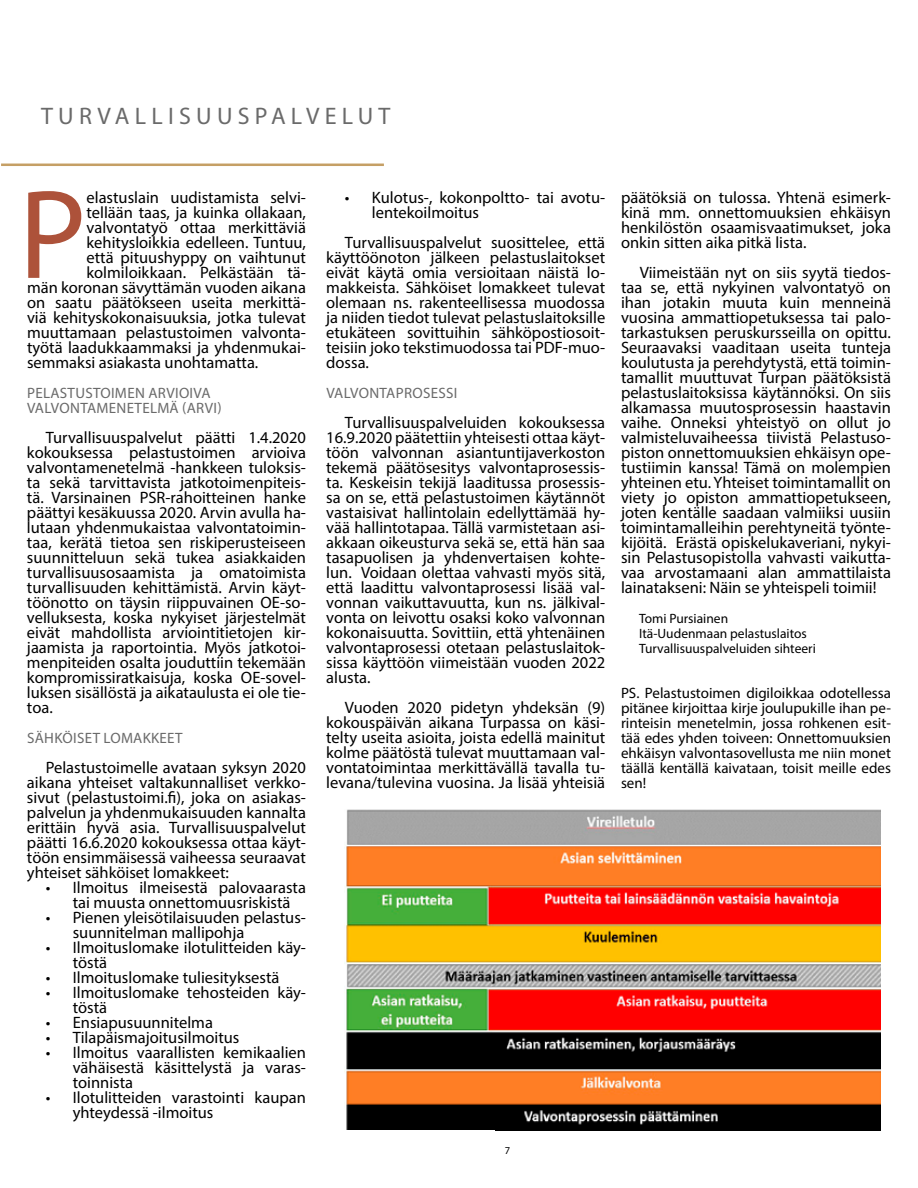
<style>
.page{position:relative;width:918px;height:1188px;background:#fff}
.page>*{position:absolute;margin:0;border:0;box-sizing:border-box;transform-origin:0 0}
.t1{font:127.8px "Myriad Pro";color:#ad523a}
.t2{font:24px "Myriad Pro";letter-spacing:.22em;color:#6a6a6a}
.t3{font:16.5px/15px "Myriad Pro";color:#000;text-align:justify}
.t4{font:15px/15px "Myriad Pro";color:#000;text-align:justify}
.t5{font:15px/15px "Myriad Pro";letter-spacing:.02em;color:#6a6a6a}
.t6{font:13.5px/15px "Myriad Pro";color:#000}
.t7{font:10.5px "Myriad Pro";color:#000}
</style>
<div class="page">
<img style="left:344px;top:809px;width:536px;height:321px">
<hr style="left:1px;top:164px;width:383px;height:2px;background:#c59f65">
<h2 class="t2" style="left:41px;top:101px;width:351px">TURVALLISUUSPALVELUT</h2>
<h1 class="t1" style="left:19px;top:156px;width:69px">P</h1>
<p class="t3" style="left:87px;top:190px;width:221px">elastuslain uudistamista selvi-</p>
<p class="t3" style="left:87px;top:205px;width:221px">tellään taas, ja kuinka ollakaan,</p>
<p class="t3" style="left:87px;top:220px;width:221px">valvontatyö ottaa merkittäviä</p>
<p class="t3" style="left:87px;top:235px;width:221px">kehitysloikkia edelleen. Tuntuu,</p>
<p class="t3" style="left:87px;top:250px;width:221px">että pituushyppy on vaihtunut</p>
<p class="t3" style="left:87px;top:265px;width:221px">kolmiloikkaan. Pelkästään tä-</p>
<p class="t3" style="left:27px;top:280px;width:281px">män koronan sävyttämän vuoden aikana</p>
<p class="t3" style="left:27px;top:295px;width:281px">on saatu päätökseen useita merkittä-</p>
<p class="t3" style="left:27px;top:310px;width:281px">viä kehityskokonaisuuksia, jotka tulevat</p>
<p class="t3" style="left:27px;top:325px;width:280px">muuttamaan pelastustoimen valvonta-</p>
<p class="t3" style="left:27px;top:340px;width:280px">työtä laadukkaammaksi ja yhdenmukai-</p>
<p class="t3" style="left:27px;top:355px;width:233px">semmaksi asiakasta unohtamatta.</p>
<p class="t5" style="left:27px;top:385px;width:196px">PELASTUSTOIMEN ARVIOIVA<br>VALVONTAMENETELMÄ (ARVI)</p>
<p class="t3" style="left:27px;top:430px;width:281px;text-indent:19px">Turvallisuuspalvelut päätti 1.4.2020 kokouksessa pelastustoimen arvioiva valvontamenetelmä -hankkeen tuloksis&shy;ta sekä tarvittavista jatkotoimenpiteis&shy;tä. Varsinainen PSR-rahoitteinen hanke päättyi kesäkuussa 2020. Arvin avulla ha&shy;lutaan yhdenmukaistaa valvontatoimin&shy;taa, kerätä tietoa sen riskiperusteiseen suunnitteluun sekä tukea asiakkaiden turvallisuusosaamista ja omatoimista turvallisuuden kehittämistä. Arvin käyt&shy;töönotto on täysin riippuvainen OE-so&shy;velluksesta, koska nykyiset järjestelmät eivät mahdollista arviointitietojen kir&shy;jaamista ja raportointia. Myös jatkotoi&shy;menpiteiden osalta jouduttiin tekemään kompromissiratkaisuja, koska OE-sovel&shy;luksen sisällöstä ja aikataulusta ei ole tie&shy;toa.</p>
<p class="t5" style="left:27px;top:730px;width:157px">SÄHKÖISET LOMAKKEET</p>
<p class="t3" style="left:27px;top:760px;width:281px;text-indent:19px">Pelastustoimelle avataan syksyn 2020 aikana yhteiset valtakunnalliset verkko&shy;sivut (pelastustoimi.fi), joka on asiakas&shy;palvelun ja yhdenmukaisuuden kannalta erittäin hyvä asia. Turvallisuuspalvelut päätti 16.6.2020 kokouksessa ottaa käyt&shy;töön ensimmäisessä vaiheessa seuraavat yhteiset sähköiset lomakkeet:</p>
<p class="t3" style="left:73px;top:880px;width:235px;text-indent:-27px">• Ilmoitus ilmeisestä palovaarasta tai muusta onnettomuusriskistä</p>
<p class="t3" style="left:73px;top:910px;width:235px;text-indent:-27px">• Pienen yleisötilaisuuden pelastus&shy;suunnitelman mallipohja</p>
<p class="t3" style="left:73px;top:940px;width:235px;text-indent:-27px">• Ilmoituslomake ilotulitteiden käy&shy;töstä</p>
<p class="t3" style="left:46px;top:970px;width:235px">• Ilmoituslomake tuliesityksestä</p>
<p class="t3" style="left:73px;top:985px;width:235px;text-indent:-27px">• Ilmoituslomake tehosteiden käy&shy;töstä</p>
<p class="t3" style="left:46px;top:1015px;width:169px">• Ensiapusuunnitelma</p>
<p class="t3" style="left:46px;top:1030px;width:195px">• Tilapäismajoitusilmoitus</p>
<p class="t3" style="left:73px;top:1045px;width:235px;text-indent:-27px">• Ilmoitus vaarallisten kemikaalien vähäisestä käsittelystä ja varas&shy;toinnista</p>
<p class="t3" style="left:73px;top:1090px;width:235px;text-indent:-27px">• Ilotulitteiden varastointi kaupan yhteydessä -ilmoitus</p>
<p class="t3" style="left:372px;top:190px;width:235px;text-indent:-27px">• Kulotus-, kokonpoltto- tai avotu&shy;lentekoilmoitus</p>
<p class="t3" style="left:326px;top:235px;width:281px;text-indent:19px">Turvallisuuspalvelut suosittelee, että käyttöönoton jälkeen pelastuslaitokset eivät käytä omia versioitaan näistä lo&shy;makkeista. Sähköiset lomakkeet tulevat olemaan ns. rakenteellisessa muodossa ja niiden tiedot tulevat pelastuslaitoksille etukäteen sovittuihin sähköpostiosoit&shy;teisiin joko tekstimuodossa tai PDF-muo&shy;dossa.</p>
<p class="t5" style="left:326px;top:385px;width:133px">VALVONTAPROSESSI</p>
<p class="t3" style="left:326px;top:415px;width:281px;text-indent:19px">Turvallisuuspalveluiden kokouksessa 16.9.2020 päätettiin yhteisesti ottaa käyt&shy;töön valvonnan asiantuntijaverkoston tekemä päätösesitys valvontaprosessis&shy;ta. Keskeisin tekijä laaditussa prosessis&shy;sa on se, että pelastustoimen käytännöt vastaisivat hallintolain edellyttämää hy&shy;vää hallintotapaa. Tällä varmistetaan asi&shy;akkaan oikeusturva sekä se, että hän saa tasapuolisen ja yhdenvertaisen kohte&shy;lun. Voidaan olettaa vahvasti myös sitä, että laadittu valvontaprosessi lisää val&shy;vonnan vaikuttavuutta, kun ns. jälkival&shy;vonta on leivottu osaksi koko valvonnan kokonaisuutta. Sovittiin, että yhtenäinen valvontaprosessi otetaan pelastuslaitok&shy;sissa käyttöön viimeistään vuoden 2022 alusta.</p>
<p class="t3" style="left:326px;top:700px;width:281px;text-indent:19px">Vuoden 2020 pidetyn yhdeksän (9) kokouspäivän aikana Turpassa on käsi&shy;telty useita asioita, joista edellä mainitut kolme päätöstä tulevat muuttamaan val&shy;vontatoimintaa merkittävällä tavalla tu&shy;levana/tulevina vuosina. Ja lisää yhteisiä</p>
<p class="t3" style="left:621px;top:190px;width:272px">päätöksiä on tulossa. Yhtenä esimerk&shy;kinä mm. onnettomuuksien ehkäisyn henkilöstön osaamisvaatimukset, joka onkin sitten aika pitkä lista.</p>
<p class="t3" style="left:621px;top:265px;width:272px;text-indent:19px">Viimeistään nyt on siis syytä tiedos&shy;taa se, että nykyinen valvontatyö on ihan jotakin muuta kuin menneinä vuosina ammattiopetuksessa tai palo&shy;tarkastuksen peruskursseilla on opittu.<br>Seuraavaksi vaaditaan useita tunteja koulutusta ja perehdytystä, että toimin&shy;tamallit muuttuvat Turpan päätöksistä pelastuslaitoksissa käytännöksi. On siis alkamassa muutosprosessin haastavin vaihe. Onneksi yhteistyö on ollut jo valmisteluvaiheessa tiivistä Pelastuso&shy;piston onnettomuuksien ehkäisyn ope&shy;tustiimin kanssa! Tämä on molempien yhteinen etu. Yhteiset toimintamallit on viety jo opiston ammattiopetukseen, joten kentälle saadaan valmiiksi uusiin toimintamalleihin perehtyneitä työnte&shy;kijöitä. Erästä opiskelukaveriani, nykyi&shy;sin Pelastusopistolla vahvasti vaikutta&shy;vaa arvostamaani alan ammattilaista lainatakseni: Näin se yhteispeli toimii!</p>
<p class="t6" style="left:639px;top:611px;width:178px">Tomi Pursiainen<br>Itä-Uudenmaan pelastuslaitos<br>Turvallisuuspalveluiden sihteeri</p>
<p class="t4" style="left:621px;top:685px;width:272px">PS. Pelastustoimen digiloikkaa odotellessa pitänee kirjoittaa kirje joulupukille ihan pe&shy;rinteisin menetelmin, jossa rohkenen esit&shy;tää edes yhden toiveen: Onnettomuuksien ehkäisyn valvontasovellusta me niin monet täällä kentällä kaivataan, toisit meille edes sen!</p>
<p class="t7" style="left:505px;top:1144px;width:7px">7</p>
</div>
